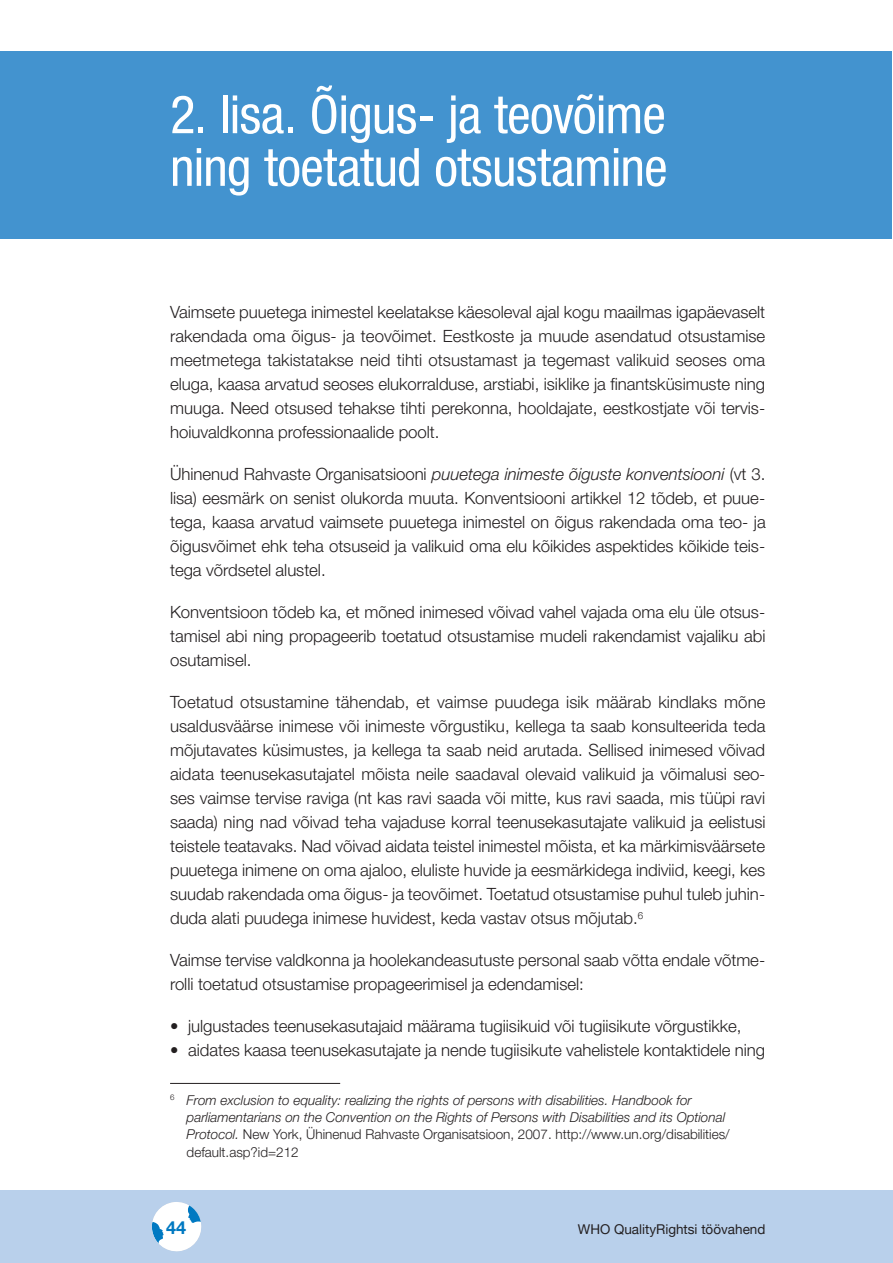
<style>
.page{position:relative;width:893px;height:1263px;background:#fff}
.page>*{position:absolute;margin:0;border:0;box-sizing:border-box;transform-origin:0 0}
.Head1-chapter-smalle{font:condensed 52.8px/52.7px "Helvetica Neue LT Pro";letter-spacing:-.015em;color:#fff}
.t1{font:700 18px "Helvetica Neue LT Pro";color:#0079c2}
.Body{font:300 16.8px/24px "Helvetica Neue LT Pro";letter-spacing:-.005em;color:#231f20;text-align:justify}
.Footnote{font:italic 300 13.5px/17.2px "Helvetica Neue LT Pro";color:#231f20}
.t2{font:13.5px "Helvetica Neue LT Pro";color:#231f20}
.s1{font-style:italic}
.s2{font-style:normal}
</style>
<div class="page">
<div style="left:0;top:1190px;width:893px;height:73px;background:#b9d0eb"></div>
<svg style="left:152px;top:1202px;width:50px;height:50px"></svg>
<div style="left:0;top:52px;width:891px;height:187px;background:#4393cf"></div>
<hr style="left:170px;top:1083px;width:170px;height:1px;background:#231f20">
<p class="Head1-chapter-smalle" style="left:170px;top:88px;width:499px">2. lisa. Õigus- ja teovõime ning toetatud otsustamine</p>
<p class="Body" style="left:170px;top:300px;width:597px">Vaimsete puuetega inimestel keelatakse käesoleval ajal kogu maailmas igapäevaselt rakendada oma õigus- ja teovõimet. Eestkoste ja muude asendatud otsustamise meetmetega takistatakse neid tihti otsustamast ja tegemast valikuid seoses oma eluga, kaasa arvatud seoses elukorralduse, arstiabi, isiklike ja finantsküsimuste ning muuga. Need otsused tehakse tihti perekonna, hooldajate, eestkostjate või tervis&shy;hoiuvaldkonna professionaalide poolt.</p>
<p class="Body" style="left:170px;top:462px;width:597px">Ühinenud Rahvaste Organisatsiooni <span class="s1">puuetega inimeste õiguste konventsiooni</span> (vt 3. lisa) eesmärk on senist olukorda muuta. Konventsiooni artikkel 12 tõdeb, et puue&shy;tega, kaasa arvatud vaimsete puuetega inimestel on õigus rakendada oma teo- ja õigusvõimet ehk teha otsuseid ja valikuid oma elu kõikides aspektides kõikide teis&shy;tega võrdsetel alustel.</p>
<p class="Body" style="left:170px;top:600px;width:597px">Konventsioon tõdeb ka, et mõned inimesed võivad vahel vajada oma elu üle otsus&shy;tamisel abi ning propageerib toetatud otsustamise mudeli rakendamist vajaliku abi osutamisel.</p>
<p class="Body" style="left:170px;top:690px;width:597px">Toetatud otsustamine tähendab, et vaimse puudega isik määrab kindlaks mõne usaldusväärse inimese või inimeste võrgustiku, kellega ta saab konsulteerida teda mõjutavates küsimustes, ja kellega ta saab neid arutada. Sellised inimesed võivad aidata teenusekasutajatel mõista neile saadaval olevaid valikuid ja võimalusi seo&shy;ses vaimse tervise raviga (nt kas ravi saada või mitte, kus ravi saada, mis tüüpi ravi saada) ning nad võivad teha vajaduse korral teenusekasutajate valikuid ja eelistusi teistele teatavaks. Nad võivad aidata teistel inimestel mõista, et ka märkimisväärsete puuetega inimene on oma ajaloo, eluliste huvide ja eesmärkidega indiviid, keegi, kes suudab rakendada oma õigus- ja teovõimet. Toetatud otsustamise puhul tuleb juhin&shy;duda alati puudega inimese huvidest, keda vastav otsus mõjutab.<sup>6</sup></p>
<p class="Body" style="left:170px;top:948px;width:597px">Vaimse tervise valdkonna ja hoolekandeasutuste personal saab võtta endale võtme&shy;rolli toetatud otsustamise propageerimisel ja edendamisel:</p>
<p class="Body" style="left:170px;top:1014px;width:573px">• julgustades teenusekasutajaid määrama tugiisikuid või tugiisikute võrgustikke,</p>
<p class="Body" style="left:170px;top:1038px;width:597px">• aidates kaasa teenusekasutajate ja nende tugiisikute vahelistele kontaktidele ning</p>
<p class="Footnote" style="left:187px;top:1091px;width:545px;text-indent:-16px"><sup>6</sup> From exclusion to equality: realizing the rights of persons with disabilities. Handbook for parliamentarians on the Convention on the Rights of Persons with Disabilities and its Optional Protocol. <span class="s2">New York, Ühinenud Rahvaste Organisatsioon, 2007. http://www.un.org/disabilities/ default.asp?id=212</span></p>
<p class="t1" style="left:166px;top:1216px;width:22px">44</p>
<p class="t2" style="left:578px;top:1221px;width:189px">WHO QualityRightsi töövahend</p>
</div>
